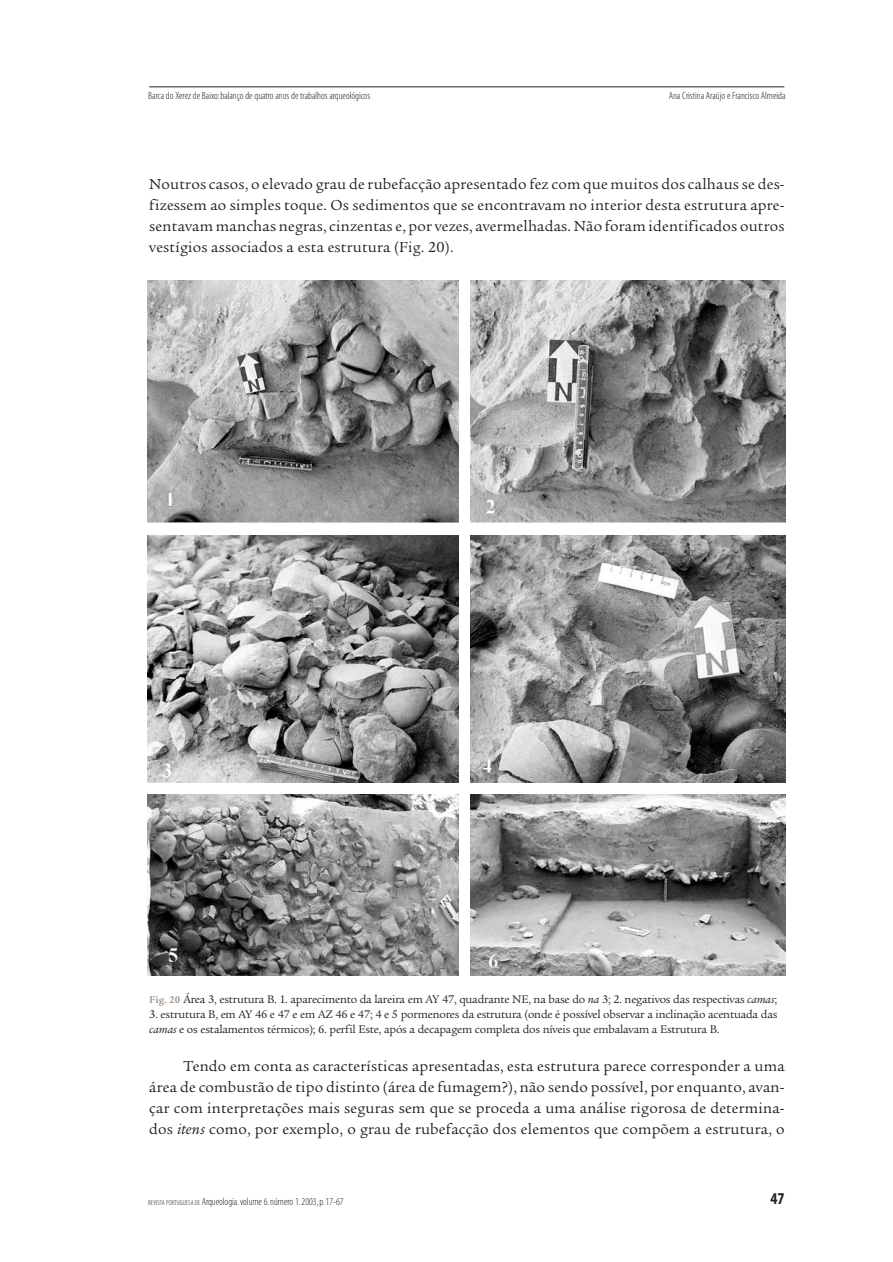
<style>
.page{position:relative;width:893px;height:1262px;background:#fff}
.page>*{position:absolute;margin:0;border:0;box-sizing:border-box;transform-origin:0 0}
.t1{font:16.5px "Myriad MM 700 300";color:#231f20}
.t2{font:15.75px/21px "Legacy Serif";letter-spacing:.015em;color:#231f20;text-align:justify}
.t3{font:12px/15px "Legacy Serif";letter-spacing:-.015em;color:#231f20}
.t4{font:10.5px "Myriad MM 215 300";color:#231f20}
.s1{font-weight:700;font-size:10.5px;color:#a6978d}
.s2{font-style:italic}
.s3{font-size:7.2px}
</style>
<div class="page">
<hr style="left:149px;top:87px;width:635px;height:1px;background:#231f20">
<img style="left:148px;top:281px;width:638px;height:694px">
<div style="left:459px;top:276px;width:11px;height:708px;background:#fff"></div>
<div style="left:137px;top:524px;width:653px;height:10px;background:#fff"></div>
<div style="left:143px;top:783px;width:657px;height:11px;background:#fff"></div>
<p class="t4" style="left:148px;top:92px;width:223px">Barca do Xerez de Baixo:balanço de quatro anos de trabalhos arqueológicos</p>
<p class="t4" style="left:668px;top:92px;width:118px">Ana Cristina Araújo e Francisco Almeida</p>
<p class="t2" style="left:149px;top:175px;width:636px">Noutros casos, o elevado grau de rubefacção apresentado fez com que muitos dos calhaus se des&shy;fizessem ao simples toque. Os sedimentos que se encontravam no interior desta estrutura apre&shy;sentavam manchas negras, cinzentas e, por vezes, avermelhadas. Não foram identificados outros vestígios associados a esta estrutura (Fig. 20).</p>
<p class="t3" style="left:149px;top:993px;width:629px"><span class="s1">Fig. 20</span> Área 3, estrutura B. 1. aparecimento da lareira em AY 47, quadrante NE, na base do <span class="s2">na</span> 3; 2. negativos das respectivas <span class="s2">camas</span>;</p>
<p class="t3" style="left:149px;top:1008px;width:629px">3. estrutura B, em AY 46 e 47 e em AZ 46 e 47; 4 e 5 pormenores da estrutura (onde é possível observar a inclinação acentuada das <span class="s2">camas</span> e os estalamentos térmicos); 6. perfil Este, após a decapagem completa dos níveis que embalavam a Estrutura B.</p>
<p class="t2" style="left:149px;top:1057px;width:637px;text-indent:34px">Tendo em conta as características apresentadas, esta estrutura parece corresponder a uma área de combustão de tipo distinto (área de fumagem?), não sendo possível, por enquanto, avan&shy;çar com interpretações mais seguras sem que se proceda a uma análise rigorosa de determina&shy;dos <span class="s2">itens</span> como, por exemplo, o grau de rubefacção dos elementos que compõem a estrutura, o</p>
<p class="t4" style="left:148px;top:1197px;width:197px"><span class="s3">REVISTA PORTUGUESA DE</span> Arqueologia.volume 6.número 1.2003,p.17-67</p>
<p class="t1" style="left:770px;top:1192px;width:16px">47</p>
</div>
